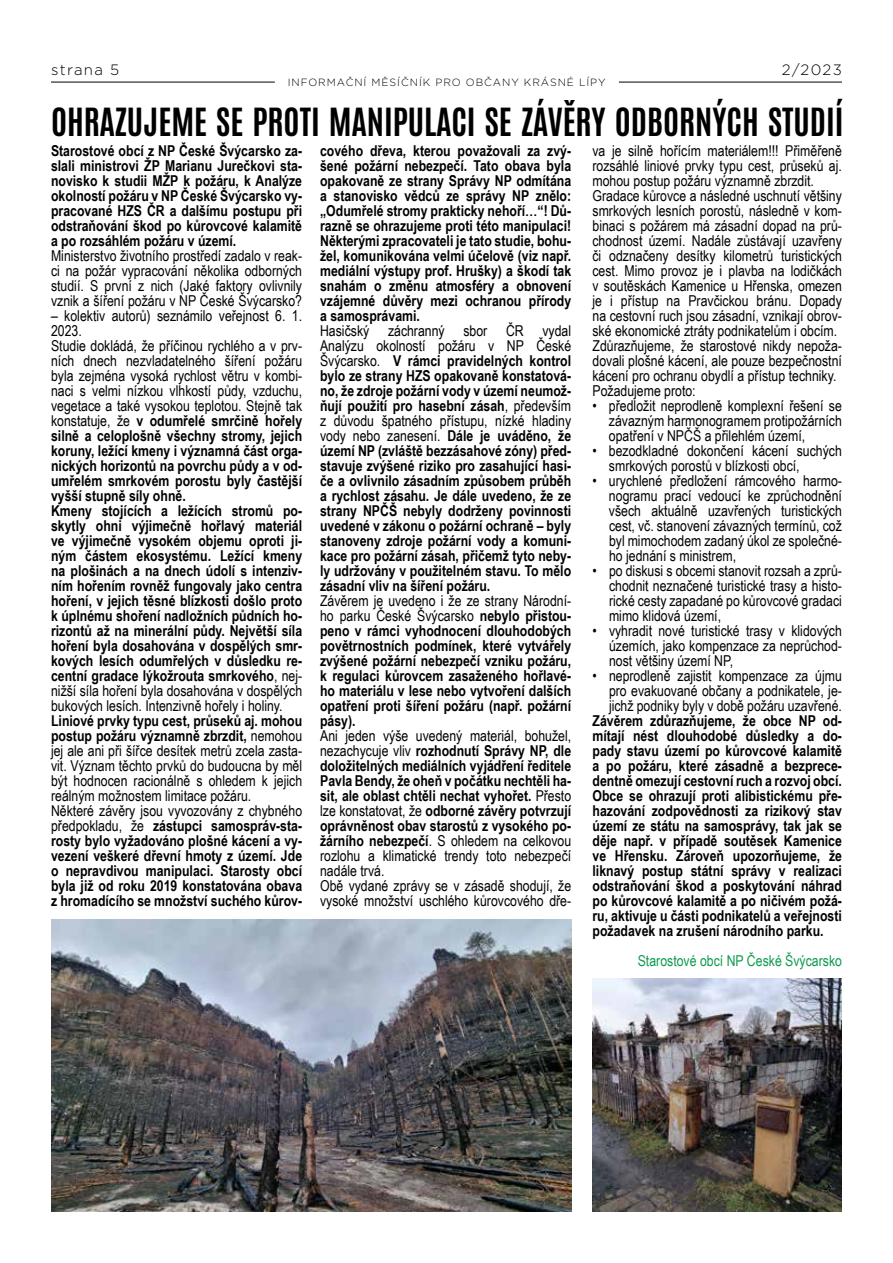
<style>
.page{position:relative;width:893px;height:1263px;background:#fff}
.page>*{position:absolute;margin:0;border:0;box-sizing:border-box;transform-origin:0 0}
.t1{font:33px "Antonio";color:#000}
.t2{font:700 15px/15px "Arial Narrow";color:#000;text-align:justify}
.t3{font:15px/15px "Arial Narrow";color:#000;text-align:justify}
.t4{font:15px "Arial Narrow";color:#0d9b4c}
.t5{font:300 15px "Gotham Light CE";letter-spacing:.09em;color:#000}
.t6{font:300 10.5px "Gotham Light CE";letter-spacing:.09em;color:#000}
.s1{font-weight:400}
.s2{font-weight:700}
</style>
<div class="page">
<hr style="left:51px;top:82px;width:224px;height:1px;background:#000">
<hr style="left:619px;top:82px;width:223px;height:1px;background:#000">
<img style="left:51px;top:919px;width:520px;height:293px">
<img style="left:592px;top:978px;width:250px;height:234px">
<p class="t5" style="left:51px;top:61px;width:70px">strana 5</p>
<p class="t5" style="left:782px;top:61px;width:62px">2/2023</p>
<p class="t6" style="left:288px;top:76px;width:319px">INFORMAČNÍ MĚSÍČNÍK PRO OBČANY KRÁSNÉ LÍPY</p>
<h1 class="t1" style="left:51px;top:98px;width:794px">OHRAZUJEME SE PROTI MANIPULACI SE ZÁVĚRY ODBORNÝCH STUDIÍ</h1>
<p class="t2" style="left:51px;top:143px;width:253px">Starostové obcí z NP České Švýcarsko za&shy;slali ministrovi ŽP Marianu Jurečkovi sta&shy;novisko k studii MŽP k požáru, k Analýze okolností požáru v NP České Švýcarsko vy&shy;pracované HZS ČR a dalšímu postupu při odstraňování škod po kůrovcové kalamitě a po rozsáhlém požáru v území.</p>
<p class="t3" style="left:51px;top:248px;width:253px">Ministerstvo životního prostředí zadalo v reak&shy;ci na požár vypracování několika odborných studií. S první z nich (Jaké faktory ovlivnily vznik a šíření požáru v NP České Švýcarsko?</p>
<p class="t2" style="left:51px;top:308px;width:253px;text-align:left"><span class="s1">– kolektiv autorů) seznámilo veřejnost 6. 1.<br>2023.<br>Studie dokládá, že příčinou rychlého a v prv&shy;ních dnech nezvladatelného šíření požáru byla zejména vysoká rychlost větru v kombi&shy;naci s velmi nízkou vlhkostí půdy, vzduchu, vegetace a také vysokou teplotou. Stejně tak konstatuje, že</span> v odumřelé smrčině hořely silně a celoplošně všechny stromy, jejich koruny, ležící kmeny i významná část orga&shy;nických horizontů na povrchu půdy a v od&shy;umřelém smrkovém porostu byly častější vyšší stupně síly ohně.<br>Kmeny stojících a ležících stromů po&shy;skytly ohni výjimečně hořlavý materiál ve výjimečně vysokém objemu oproti ji&shy;ným částem ekosystému. Ležící kmeny na plošinách a na dnech údolí s intenziv&shy;ním hořením rovněž fungovaly jako centra hoření, v jejich těsné blízkosti došlo proto k úplnému shoření nadložních půdních ho&shy;rizontů až na minerální půdy. Největší síla hoření byla dosahována v dospělých smr&shy;kových lesích odumřelých v důsledku re&shy;centní gradace lýkožrouta smrkového<span class="s1">, nej&shy;nižší síla hoření byla dosahována v dospělých bukových lesích. Intenzivně hořely i holiny.</span></p>
<p class="t2" style="left:51px;top:713px;width:253px;text-align:left">Liniové prvky typu cest, průseků aj. mohou postup požáru významně zbrzdit, <span class="s1">nemohou jej ale ani při šířce desítek metrů zcela zasta&shy;vit. Význam těchto prvků do budoucna by měl být hodnocen racionálně s ohledem k jejich reálným možnostem limitace požáru.<br>Některé závěry jsou vyvozovány z chybného předpokladu, že</span> zástupci samospráv-sta&shy;rosty bylo vyžadováno plošné kácení a vy&shy;vezení veškeré dřevní hmoty z území. Jde o nepravdivou manipulaci. Starosty obcí byla již od roku 2019 konstatována obava z hromadícího se množství suchého kůrov-</p>
<p class="t2" style="left:320px;top:143px;width:253px">cového dřeva, kterou považovali za zvý&shy;šené požární nebezpečí. Tato obava byla opakovaně ze strany Správy NP odmítána a stanovisko vědců ze správy NP znělo: „Odumřelé stromy prakticky nehoří…“! Dů&shy;razně se ohrazujeme proti této manipulaci!<br>Některými zpracovateli je tato studie, bohu&shy;žel, komunikována velmi účelově (viz např. mediální výstupy prof. Hrušky) a škodí tak snahám o změnu atmosféry a obnovení vzájemné důvěry mezi ochranou přírody a samosprávami.</p>
<p class="t2" style="left:320px;top:323px;width:253px"><span class="s1">Hasičský záchranný sbor ČR vydal Analýzu okolností požáru v NP České Švýcarsko.</span> V rámci pravidelných kontrol bylo ze strany HZS opakovaně konstatová&shy;no, že zdroje požární vody v území neumož&shy;ňují použití pro hasební zásah<span class="s1">, především z důvodu špatného přístupu, nízké hladiny vody nebo zanesení.</span> Dále je uváděno, že území NP (zvláště bezzásahové zóny) před&shy;stavuje zvýšené riziko pro zasahující hasi&shy;če a ovlivnilo zásadním způsobem průběh a rychlost zásahu. Je dále uvedeno, že ze strany NPČŠ nebyly dodrženy povinnosti uvedené v zákonu o požární ochraně – byly stanoveny zdroje požární vody a komuni&shy;kace pro požární zásah, přičemž tyto neby&shy;ly udržovány v použitelném stavu. To mělo zásadní vliv na šíření požáru.</p>
<p class="t2" style="left:320px;top:593px;width:253px"><span class="s1">Závěrem je uvedeno i že ze strany Národní&shy;ho parku České Švýcarsko</span> nebylo přistou&shy;peno v rámci vyhodnocení dlouhodobých povětrnostních podmínek, které vytvářely zvýšené požární nebezpečí vzniku požáru, k regulaci kůrovcem zasaženého hořlavé&shy;ho materiálu v lese nebo vytvoření dalších opatření proti šíření požáru (např. požární pásy).</p>
<p class="t3" style="left:320px;top:728px;width:253px;text-align:left">Ani jeden výše uvedený materiál, bohužel, nezachycuje vliv <span class="s2">rozhodnutí Správy NP, dle doložitelných mediálních vyjádření ředitele Pavla Bendy, že oheň v počátku nechtěli ha&shy;sit, ale oblast chtěli nechat vyhořet.</span> Přesto lze konstatovat, že <span class="s2">odborné závěry potvrzují oprávněnost obav starostů z vysokého po&shy;žárního nebezpečí</span>. S ohledem na celkovou rozlohu a klimatické trendy toto nebezpečí nadále trvá.<br>Obě vydané zprávy se v zásadě shodují, že vysoké množství uschlého kůrovcového dře-</p>
<p class="t3" style="left:592px;top:143px;width:251px;text-align:left">va je silně hořícím materiálem!!! Přiměřeně rozsáhlé liniové prvky typu cest, průseků aj. mohou postup požáru významně zbrzdit.<br>Gradace kůrovce a následné uschnutí většiny smrkových lesních porostů, následně v kom&shy;binaci s požárem má zásadní dopad na prů&shy;chodnost území. Nadále zůstávají uzavřeny či odznačeny desítky kilometrů turistických cest. Mimo provoz je i plavba na lodičkách v soutěskách Kamenice u Hřenska, omezen je i přístup na Pravčickou bránu. Dopady na cestovní ruch jsou zásadní, vznikají obrov&shy;ské ekonomické ztráty podnikatelům i obcím.<br>Zdůrazňujeme, že starostové nikdy nepoža&shy;dovali plošné kácení, ale pouze bezpečnostní kácení pro ochranu obydlí a přístup techniky.<br>Požadujeme proto:</p>
<p class="t3" style="left:609px;top:398px;width:234px;text-indent:-16px">• předložit neprodleně komplexní řešení se závazným harmonogramem protipožárních opatření v NPČŠ a přilehlém území,</p>
<p class="t3" style="left:609px;top:443px;width:234px;text-indent:-16px">• bezodkladné dokončení kácení suchých smrkových porostů v blízkosti obcí,</p>
<p class="t3" style="left:609px;top:473px;width:234px;text-indent:-17px">• urychlené předložení rámcového harmo&shy;nogramu prací vedoucí ke zprůchodnění všech aktuálně uzavřených turistických cest, vč. stanovení závazných termínů, což byl mimochodem zadaný úkol ze společné&shy;ho jednání s ministrem,</p>
<p class="t3" style="left:609px;top:563px;width:234px;text-indent:-17px">• po diskusi s obcemi stanovit rozsah a zprů&shy;chodnit neznačené turistické trasy a histo&shy;rické cesty zapadané po kůrovcové gradaci mimo klidová území,</p>
<p class="t3" style="left:609px;top:623px;width:234px;text-indent:-16px">• vyhradit nové turistické trasy v klidových územích, jako kompenzace za neprůchod&shy;nost většiny území NP,</p>
<p class="t3" style="left:609px;top:668px;width:234px;text-indent:-16px">• neprodleně zajistit kompenzace za újmu pro evakuované občany a podnikatele, je&shy;jichž podniky byly v době požáru uzavřené.</p>
<p class="t2" style="left:592px;top:713px;width:251px">Závěrem zdůrazňujeme, že obce NP od&shy;mítají nést dlouhodobé důsledky a do&shy;pady stavu území po kůrovcové kalamitě a po požáru, které zásadně a bezprece&shy;dentně omezují cestovní ruch a rozvoj obcí.<br>Obce se ohrazují proti alibistickému pře&shy;hazování zodpovědnosti za rizikový stav území ze státu na samosprávy, tak jak se děje např. v případě soutěsek Kamenice ve Hřensku. Zároveň upozorňujeme, že liknavý postup státní správy v realizaci odstraňování škod a poskytování náhrad po kůrovcové kalamitě a po ničivém požá&shy;ru, aktivuje u části podnikatelů a veřejnosti požadavek na zrušení národního parku.</p>
<p class="t4" style="left:638px;top:950px;width:206px">Starostové obcí NP České Švýcarsko</p>
</div>
